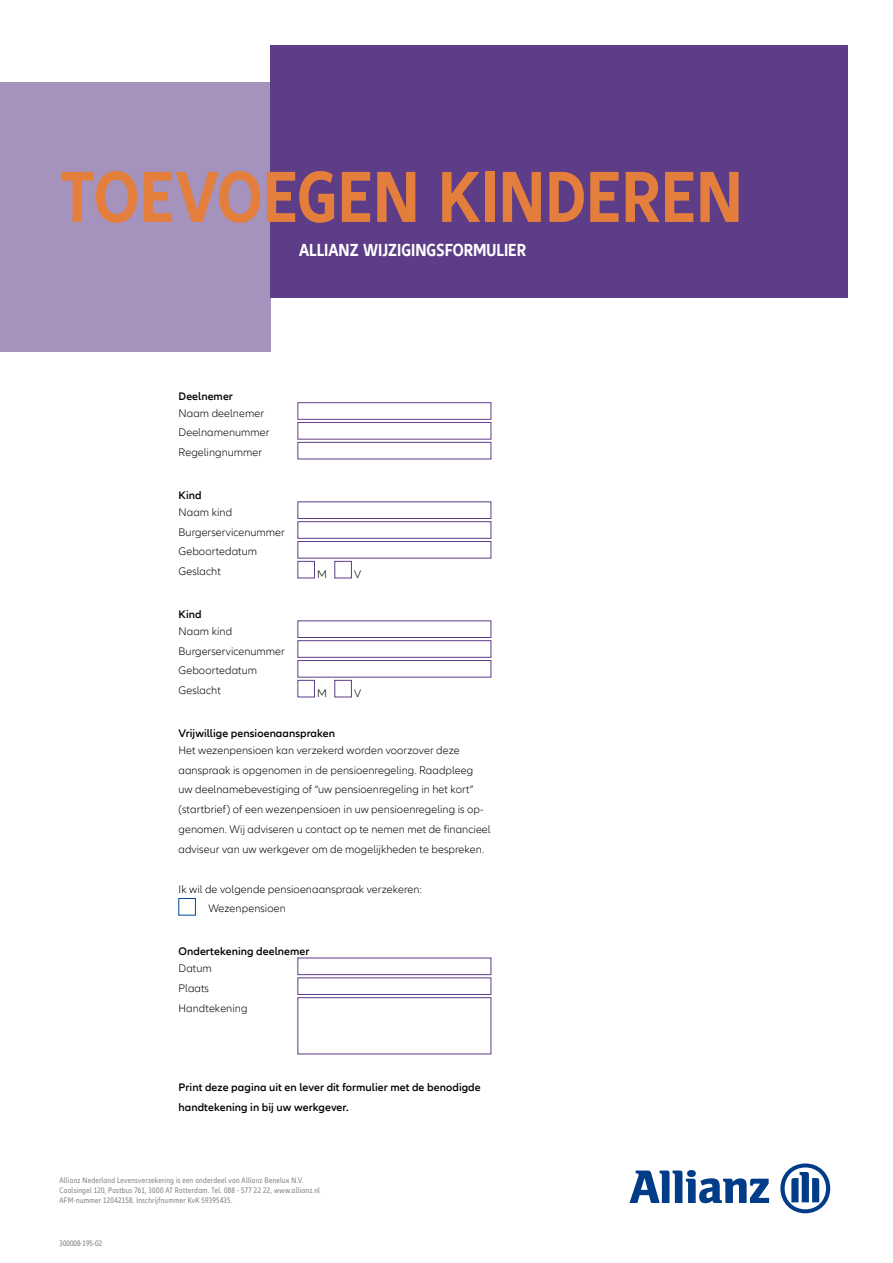
<style>
.page{position:relative;width:893px;height:1263px;background:#fff}
.page>*{position:absolute;margin:0;border:0;box-sizing:border-box;transform-origin:0 0}
.t1{font:700 condensed 75px "Allianz Neo";color:#e47e3d}
.t2{font:700 condensed 18px "Allianz Neo";color:#fff}
.t3{font:300 11.25px/19.8px "Allianz Neo";letter-spacing:.005em;color:#000}
.t4{font:600 11.25px/19.8px "Allianz Neo";letter-spacing:.005em;color:#000}
.t5{font:condensed 8.25px/10.2px "Allianz Neo";letter-spacing:.03em;color:#868589}
.t6{font:condensed 8.25px "Allianz Neo";letter-spacing:.005em;color:#868589}
</style>
<div class="page">
<div style="left:298px;top:402px;width:193px;height:17px;border:1px solid #653c89"></div>
<div style="left:298px;top:422px;width:193px;height:17px;border:1px solid #653c89"></div>
<div style="left:298px;top:442px;width:193px;height:17px;border:1px solid #5d3d87"></div>
<div style="left:298px;top:502px;width:193px;height:17px;border:1px solid #5d3d87"></div>
<div style="left:298px;top:521px;width:193px;height:17px;border:1px solid #5d3d87"></div>
<div style="left:298px;top:541px;width:193px;height:17px;border:1px solid #5d3d87"></div>
<div style="left:298px;top:561px;width:17px;height:17px;border:1px solid #5d3d87"></div>
<div style="left:335px;top:561px;width:17px;height:17px;border:1px solid #5d3d87"></div>
<div style="left:298px;top:621px;width:193px;height:17px;border:1px solid #5d3d87"></div>
<div style="left:298px;top:640px;width:193px;height:17px;border:1px solid #5d3d87"></div>
<div style="left:298px;top:660px;width:193px;height:17px;border:1px solid #5d3d87"></div>
<div style="left:298px;top:680px;width:17px;height:17px;border:1px solid #5d3d87"></div>
<div style="left:335px;top:680px;width:17px;height:17px;border:1px solid #5d3d87"></div>
<div style="left:179px;top:898px;width:17px;height:17px;border:1px solid #004895"></div>
<div style="left:298px;top:958px;width:193px;height:17px;border:1px solid #5d3d87"></div>
<div style="left:298px;top:978px;width:193px;height:17px;border:1px solid #5d3d87"></div>
<div style="left:298px;top:997px;width:193px;height:57px;border:1px solid #5d3d87"></div>
<div style="left:0;top:82px;width:270px;height:270px;background:#a593bd"></div>
<div style="left:270px;top:46px;width:578px;height:252px;background:#5d3d87"></div>
<svg style="left:629px;top:1170px;width:140px;height:33px"></svg>
<svg style="left:780px;top:1163px;width:50px;height:50px"></svg>
<h1 class="t1" style="left:60px;top:154px;width:685px">TOEVOEGEN KINDEREN</h1>
<h2 class="t2" style="left:299px;top:239px;width:229px">ALLIANZ WIJZIGINGSFORMULIER</h2>
<p class="t4" style="left:179px;top:386px;width:56px">Deelnemer</p>
<p class="t3" style="left:179px;top:403px;width:92px">Naam deelnemer<br>Deelnamenummer<br>Regelingnummer</p>
<p class="t4" style="left:179px;top:485px;width:25px">Kind</p>
<p class="t3" style="left:179px;top:502px;width:108px">Naam kind<br>Burgerservicenummer<br>Geboortedatum<br>Geslacht</p>
<p class="t3" style="left:317px;top:565px;width:11px">M</p>
<p class="t3" style="left:354px;top:565px;width:9px">V</p>
<p class="t4" style="left:179px;top:604px;width:25px">Kind</p>
<p class="t3" style="left:179px;top:621px;width:108px">Naam kind<br>Burgerservicenummer<br>Geboortedatum<br>Geslacht</p>
<p class="t3" style="left:317px;top:684px;width:11px">M</p>
<p class="t3" style="left:354px;top:684px;width:9px">V</p>
<p class="t4" style="left:179px;top:723px;width:158px">Vrijwillige pensioenaanspraken</p>
<p class="t3" style="left:179px;top:740px;width:314px">Het wezenpensioen kan verzekerd worden voorzover deze aanspraak is opgenomen in de pensioenregeling. Raadpleeg<br>uw deelnamebevestiging of “uw pensioenregeling in het kort” (startbrief) of een wezenpensioen in uw pensioenregeling is op&shy;genomen. Wij adviseren u contact op te nemen met de financieel adviseur van uw werkgever om de mogelijkheden te bespreken.</p>
<p class="t3" style="left:208px;top:879px;width:215px;text-indent:-30px">Ik wil de volgende pensioenaanspraak verzekeren:<br>Wezenpensioen</p>
<p class="t4" style="left:179px;top:942px;width:132px">Ondertekening deelnemer</p>
<p class="t3" style="left:179px;top:958px;width:70px">Datum<br>Plaats<br>Handtekening</p>
<p class="t4" style="left:179px;top:1077px;width:304px">Print deze pagina uit en lever dit formulier met de benodigde handtekening in bij uw werkgever.</p>
<p class="t5" style="left:60px;top:1175px;width:262px">Allianz Nederland Levensverzekering is een onderdeel van Allianz Benelux N.V.<br>Coolsingel 120, Postbus 761, 3000 AT Rotterdam. Tel. 088 - 577 22 22, www.allianz.nl<br>AFM-nummer 12042158. Inschrijfnummer KvK 59395435.</p>
<p class="t6" style="left:60px;top:1238px;width:44px">300008-195-02</p>
</div>
